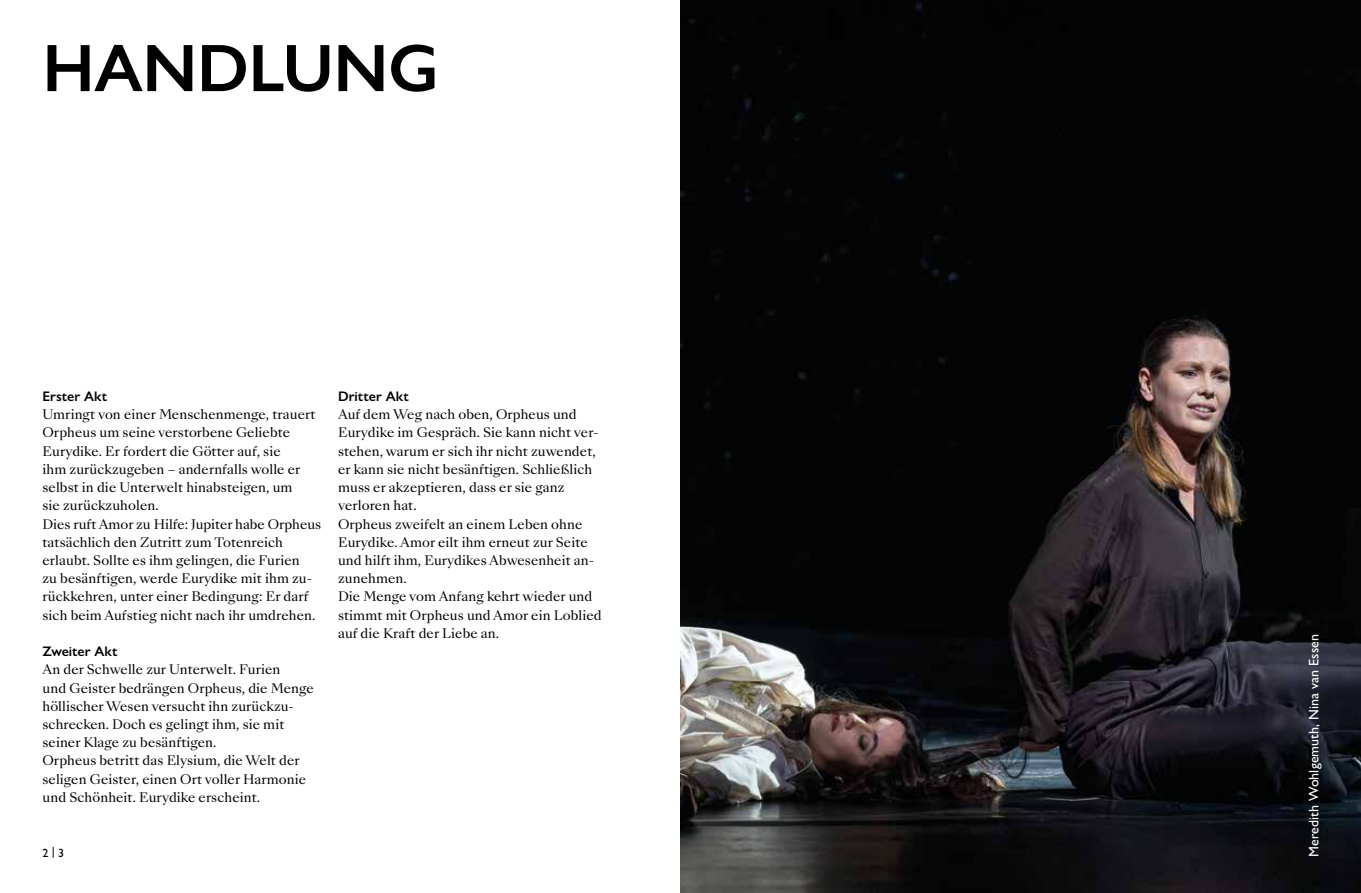
<style>
.page{position:relative;width:1361px;height:893px;background:#fff}
.page>*{position:absolute;margin:0;border:0;box-sizing:border-box;transform-origin:0 0}
.t1{font:600 67.5px "Gill Sans Nova";letter-spacing:-.005em;color:#000}
.t2{font:500 13.8px "Gill Sans Nova";letter-spacing:.005em;color:#fff}
.t3{font:600 13.8px "Gill Sans Nova";color:#000}
.t4{font:12.75px/18.1px "Sang Bleu Kingdom";letter-spacing:.005em;color:#000}
.t5{font:500 12px "Gill Sans Nova";color:#000}
</style>
<div class="page">
<img style="left:680px;top:0;width:681px;height:893px">
<h1 class="t1" style="left:43px;top:27px;width:398px">HANDLUNG</h1>
<p class="t3" style="left:43px;top:388px;width:66px">Erster Akt</p>
<p class="t4" style="left:43px;top:406px;width:280px">Umringt von einer Menschenmenge, trauert Orpheus um seine verstorbene Geliebte Eurydike. Er fordert die Götter auf, sie<br>ihm zurückzugeben – andernfalls wolle er selbst in die Unterwelt hinabsteigen, um<br>sie zurückzuholen.<br>Dies ruft Amor zu Hilfe: Jupiter habe Orpheus tatsächlich den Zutritt zum Totenreich erlaubt. Sollte es ihm gelingen, die Furien<br>zu besänftigen, werde Eurydike mit ihm zu&shy;rückkehren, unter einer Bedingung: Er darf sich beim Aufstieg nicht nach ihr umdrehen.</p>
<p class="t3" style="left:43px;top:643px;width:76px">Zweiter Akt</p>
<p class="t4" style="left:43px;top:661px;width:273px">An der Schwelle zur Unterwelt. Furien<br>und Geister bedrängen Orpheus, die Menge höllischer Wesen versucht ihn zurückzu&shy;schrecken. Doch es gelingt ihm, sie mit seiner Klage zu besänftigen.<br>Orpheus betritt das Elysium, die Welt der seligen Geister, einen Ort voller Harmonie und Schönheit. Eurydike erscheint.</p>
<p class="t5" style="left:43px;top:845px;width:23px">2 | 3</p>
<p class="t3" style="left:338px;top:388px;width:72px">Dritter Akt</p>
<p class="t4" style="left:338px;top:406px;width:265px">Auf dem Weg nach oben, Orpheus und Eurydike im Gespräch. Sie kann nicht ver&shy;stehen, warum er sich ihr nicht zuwendet, er kann sie nicht besänftigen. Schließlich muss er akzeptieren, dass er sie ganz verloren hat.<br>Orpheus zweifelt an einem Leben ohne Eurydike. Amor eilt ihm erneut zur Seite und hilft ihm, Eurydikes Abwesenheit an&shy;zunehmen.<br>Die Menge vom Anfang kehrt wieder und stimmt mit Orpheus und Amor ein Loblied auf die Kraft der Liebe an.</p>
<p class="t2" style="left:1305px;top:857px;width:224px;rotate:-90deg">Meredith Wohlgemuth, Nina van Essen</p>
</div>
